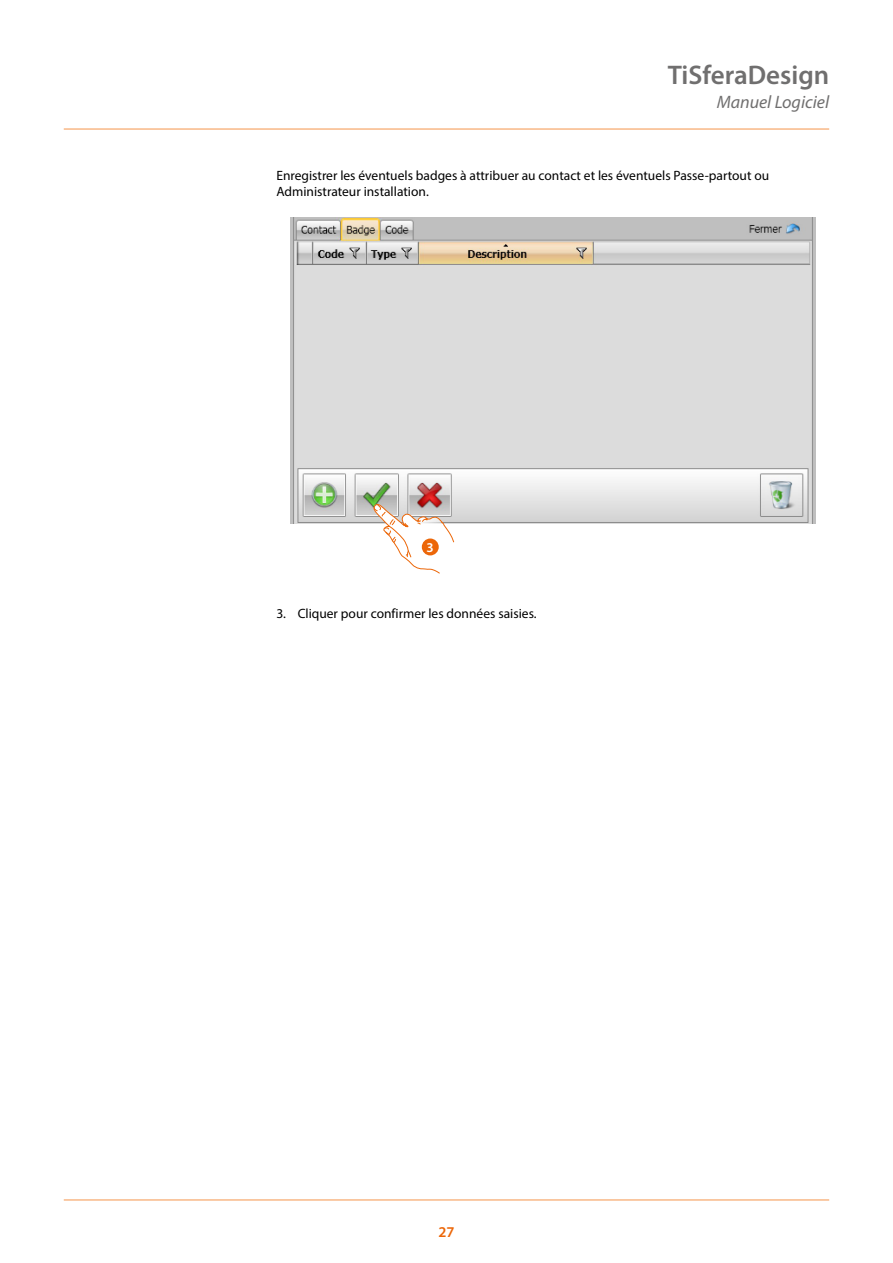
<style>
.page{position:relative;width:893px;height:1263px;background:#fff}
.page>*{position:absolute;margin:0;border:0;box-sizing:border-box;transform-origin:0 0}
.t1{font:600 27px "Myriad Pro";color:#706f6f}
.t2{font:italic 18px "Myriad Pro";color:#706f6f}
.t3{font:600 15px "Myriad Pro";color:#ec6608}
.t4{font:13.5px/16.2px "Myriad Pro";color:#000}
.t5{font:600 13.5px "Myriad Pro";color:#fff}
</style>
<div class="page">
<hr style="left:64px;top:128px;width:765px;height:2px;background:#f8b887">
<hr style="left:64px;top:1199px;width:765px;height:2px;background:#f8b887">
<img style="left:290px;top:217px;width:525px;height:107px">
<img style="left:290px;top:324px;width:525px;height:200px">
<svg style="left:373px;top:503px;width:82px;height:70px"></svg>
<svg style="left:420px;top:537px;width:21px;height:20px"></svg>
<div style="left:422px;top:538px;width:17px;height:17px;background:#ec6608;border-radius:50%"></div>
<h1 class="t1" style="left:668px;top:58px;width:163px">TiSferaDesign</h1>
<h2 class="t2" style="left:717px;top:91px;width:114px">Manuel Logiciel</h2>
<p class="t4" style="left:276px;top:167px;width:494px">Enregistrer les éventuels badges à attribuer au contact et les éventuels Passe-partout ou<br>Administrateur installation.</p>
<p class="t5" style="left:427px;top:539px;width:9px">3</p>
<p class="t4" style="left:276px;top:605px;width:262px">3. Cliquer pour confirmer les données saisies.</p>
<p class="t3" style="left:438px;top:1222px;width:18px">27</p>
</div>
